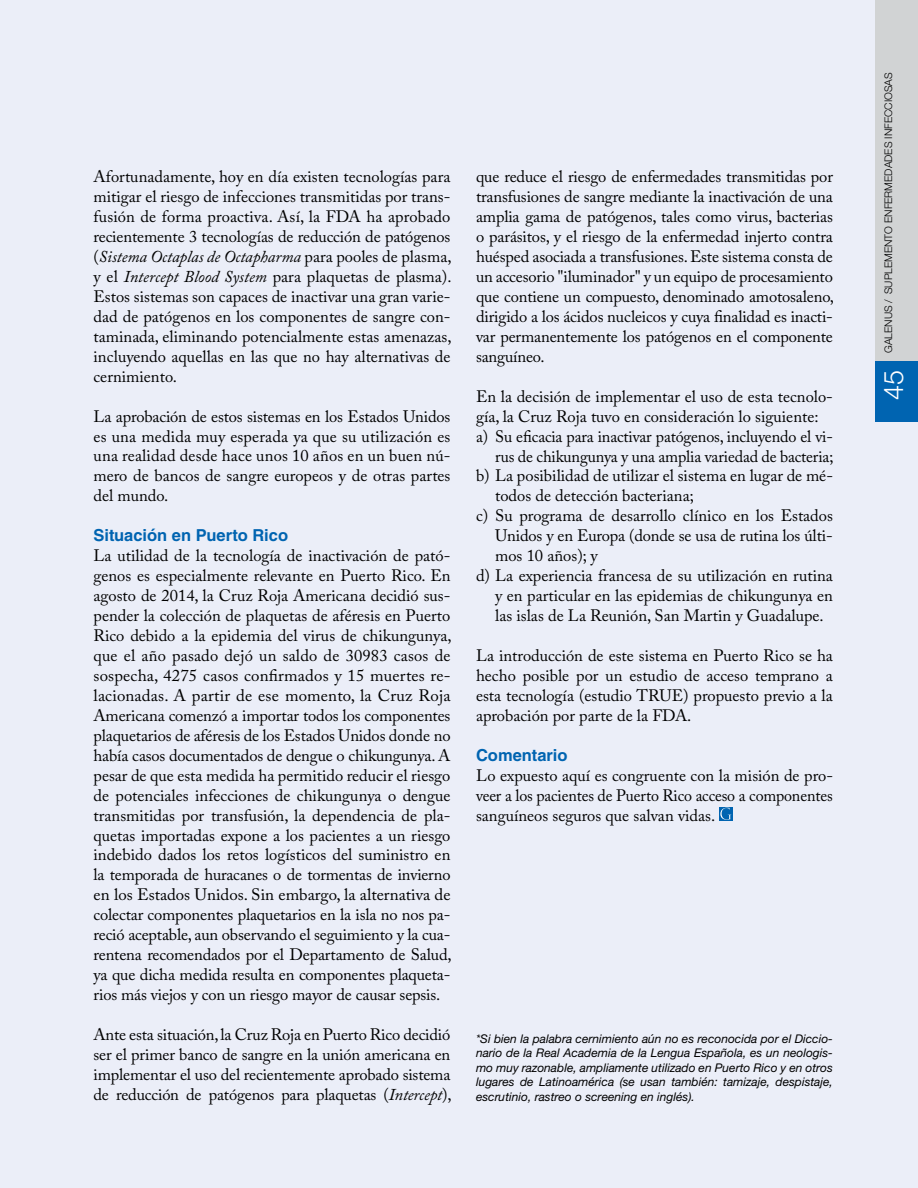
<style>
.page{position:relative;width:918px;height:1188px;background:#ebeef8}
.page>*{position:absolute;margin:0;border:0;box-sizing:border-box;transform-origin:0 0}
.t1{font:300 27px "Helvetica Neue";color:#fff}
.t2{font:16.5px/20px "Adobe Caslon Pro";color:#000;text-align:justify}
.t3{font:700 16.5px "Helvetica LT Std";color:#0064b1}
.t4{font:italic 12px/14.4px "Helvetica Neue";color:#000;text-align:justify}
.t5{font:300 10.5px "Helvetica Neue";color:#000}
.s1{font-style:italic}
</style>
<div class="page">
<div style="left:719px;top:807px;width:14px;height:14px;background:#0064b1"></div>
<svg style="left:720px;top:808px;width:11px;height:12px"></svg>
<div style="left:875px;top:0;width:43px;height:412px;background:#d1d3d4"></div>
<div style="left:875px;top:361px;width:43px;height:61px;background:#0064b1"></div>
<p class="t2" style="left:94px;top:167px;width:360px">Afortunadamente, hoy en día existen tecnologías para mitigar el riesgo de infecciones transmitidas por trans&shy;fusión de forma proactiva. Así, la FDA ha aprobado recientemente 3 tecnologías de reducción de patógenos (<span class="s1">Sistema Octaplas de Octapharma</span> para pooles de plasma, y el <span class="s1">Intercept Blood System</span> para plaquetas de plasma).<br>Estos sistemas son capaces de inactivar una gran varie&shy;dad de patógenos en los componentes de sangre con&shy;taminada, eliminando potencialmente estas amenazas, incluyendo aquellas en las que no hay alternativas de cernimiento.</p>
<p class="t2" style="left:94px;top:406px;width:358px">La aprobación de estos sistemas en los Estados Unidos es una medida muy esperada ya que su utilización es una realidad desde hace unos 10 años en un buen nú&shy;mero de bancos de sangre europeos y de otras partes del mundo.</p>
<p class="t3" style="left:94px;top:525px;width:196px">Situación en Puerto Rico</p>
<p class="t2" style="left:94px;top:546px;width:360px">La utilidad de la tecnología de inactivación de pató&shy;genos es especialmente relevante en Puerto Rico. En agosto de 2014, la Cruz Roja Americana decidió sus&shy;pender la colección de plaquetas de aféresis en Puerto Rico debido a la epidemia del virus de chikungunya, que el año pasado dejó un saldo de 30983 casos de sospecha, 4275 casos confirmados y 15 muertes re&shy;lacionadas. A partir de ese momento, la Cruz Roja Americana comenzó a importar todos los componentes plaquetarios de aféresis de los Estados Unidos donde no había casos documentados de dengue o chikungunya. A pesar de que esta medida ha permitido reducir el riesgo de potenciales infecciones de chikungunya o dengue transmitidas por transfusión, la dependencia de pla&shy;quetas importadas expone a los pacientes a un riesgo indebido dados los retos logísticos del suministro en la temporada de huracanes o de tormentas de invierno en los Estados Unidos. Sin embargo, la alternativa de colectar componentes plaquetarios en la isla no nos pa&shy;reció aceptable, aun observando el seguimiento y la cua&shy;rentena recomendados por el Departamento de Salud, ya que dicha medida resulta en componentes plaqueta&shy;rios más viejos y con un riesgo mayor de causar sepsis.</p>
<p class="t2" style="left:94px;top:1024px;width:360px">Ante esta situación, la Cruz Roja en Puerto Rico decidió ser el primer banco de sangre en la unión americana en implementar el uso del recientemente aprobado sistema de reducción de patógenos para plaquetas (<span class="s1">Intercept</span>),</p>
<p class="t2" style="left:476px;top:167px;width:360px">que reduce el riesgo de enfermedades transmitidas por transfusiones de sangre mediante la inactivación de una amplia gama de patógenos, tales como virus, bacterias o parásitos, y el riesgo de la enfermedad injerto contra huésped asociada a transfusiones. Este sistema consta de un accesorio "iluminador" y un equipo de procesamiento que contiene un compuesto, denominado amotosaleno, dirigido a los ácidos nucleicos y cuya finalidad es inacti&shy;var permanentemente los patógenos en el componente sanguíneo.</p>
<p class="t2" style="left:476px;top:386px;width:358px">En la decisión de implementar el uso de esta tecnolo-</p>
<p class="t2" style="left:476px;top:406px;width:344px">gía, la Cruz Roja tuvo en consideración lo siguiente:</p>
<p class="t2" style="left:476px;top:426px;width:358px">a) Su eficacia para inactivar patógenos, incluyendo el vi-</p>
<p class="t2" style="left:495px;top:446px;width:340px">rus de chikungunya y una amplia variedad de bacteria;</p>
<p class="t2" style="left:476px;top:466px;width:359px">b) La posibilidad de utilizar el sistema en lugar de mé-</p>
<p class="t2" style="left:495px;top:486px;width:200px">todos de detección bacteriana;</p>
<p class="t2" style="left:476px;top:506px;width:358px">c) Su programa de desarrollo clínico en los Estados</p>
<p class="t2" style="left:495px;top:526px;width:339px">Unidos y en Europa (donde se usa de rutina los últi-</p>
<p class="t2" style="left:495px;top:546px;width:104px">mos 10 años); y</p>
<p class="t2" style="left:476px;top:566px;width:358px">d) La experiencia francesa de su utilización en rutina</p>
<p class="t2" style="left:495px;top:585px;width:339px">y en particular en las epidemias de chikungunya en</p>
<p class="t2" style="left:495px;top:605px;width:330px">las islas de La Reunión, San Martin y Guadalupe.</p>
<p class="t2" style="left:476px;top:645px;width:358px">La introducción de este sistema en Puerto Rico se ha hecho posible por un estudio de acceso temprano a esta tecnología (estudio TRUE) propuesto previo a la aprobación por parte de la FDA.</p>
<p class="t3" style="left:476px;top:745px;width:93px">Comentario</p>
<p class="t2" style="left:476px;top:765px;width:359px">Lo expuesto aquí es congruente con la misión de pro&shy;veer a los pacientes de Puerto Rico acceso a componentes sanguíneos seguros que salvan vidas.</p>
<p class="t4" style="left:476px;top:1031px;width:358px">*Si bien la palabra cernimiento aún no es reconocida por el Diccio&shy;nario de la Real Academia de la Lengua Española, es un neologis&shy;mo muy razonable, ampliamente utilizado en Puerto Rico y en otros lugares de Latinoamérica (se usan también: tamizaje, despistaje, escrutinio, rastreo o screening en inglés).</p>
<p class="t5" style="left:882px;top:353px;width:282px;rotate:-90deg">GALENUS / SUPLEMENTO ENFERMEDADES INFECCIOSAS</p>
<h1 class="t1" style="left:877px;top:400px;width:32px;rotate:-90deg">45</h1>
</div>
